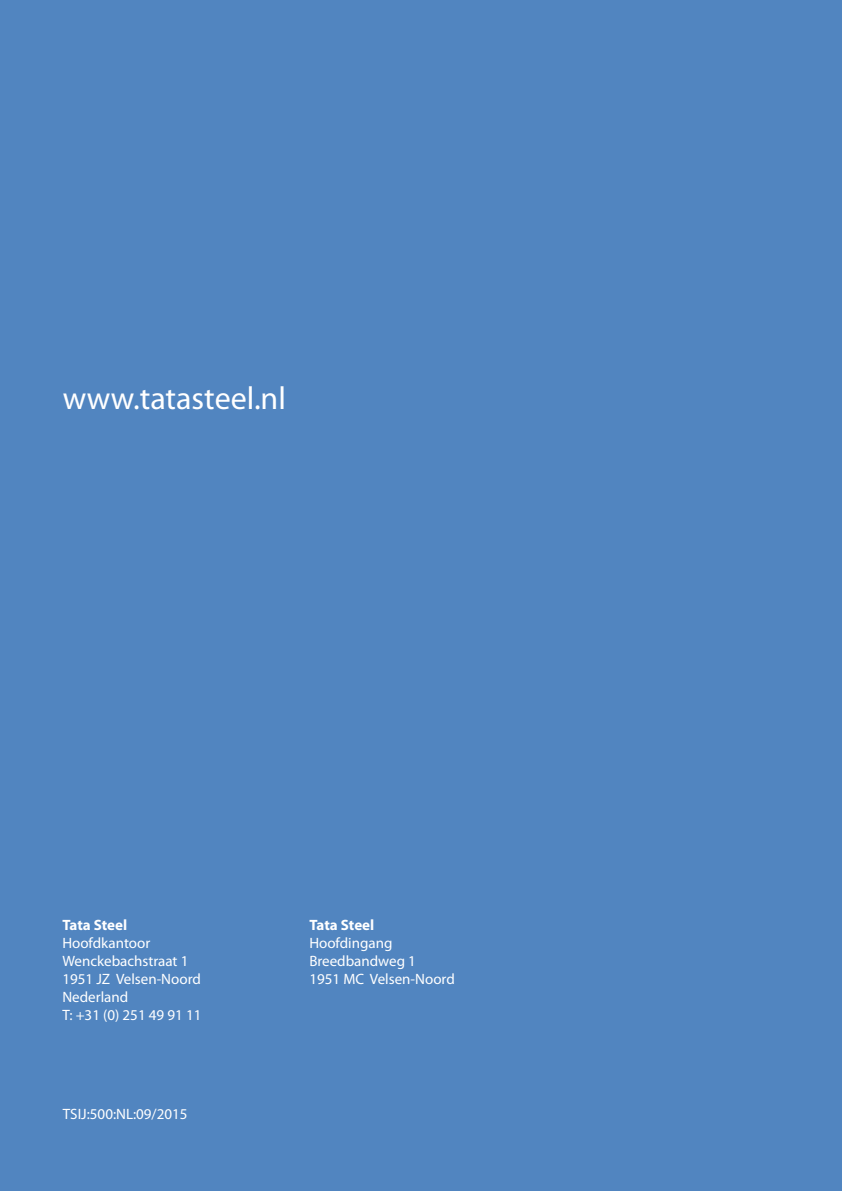
<style>
.page{position:relative;width:842px;height:1191px;background:#5185c0}
.page>*{position:absolute;margin:0;border:0;box-sizing:border-box;transform-origin:0 0}
.t1{font:32px "Myriad Pro";color:#fff}
.t2{font:15px/18px "Myriad Pro";color:#fff}
.t3{font:700 15px "Myriad Pro";letter-spacing:-.005em;color:#fff}
</style>
<div class="page">
<h1 class="t1" style="left:63px;top:381px;width:225px">www.tatasteel.nl</h1>
<p class="t3" style="left:62px;top:916px;width:66px">Tata Steel</p>
<p class="t2" style="left:62px;top:933px;width:141px">Hoofdkantoor<br>Wenckebachstraat 1<br>1951 JZ Velsen-Noord<br>Nederland<br>T: +31 (0) 251 49 91 11</p>
<p class="t2" style="left:63px;top:1105px;width:126px">TSIJ:500:NL:09/2015</p>
<p class="t3" style="left:309px;top:916px;width:66px">Tata Steel</p>
<p class="t2" style="left:309px;top:933px;width:147px">Hoofdingang<br>Breedbandweg 1<br>1951 MC Velsen-Noord</p>
</div>
